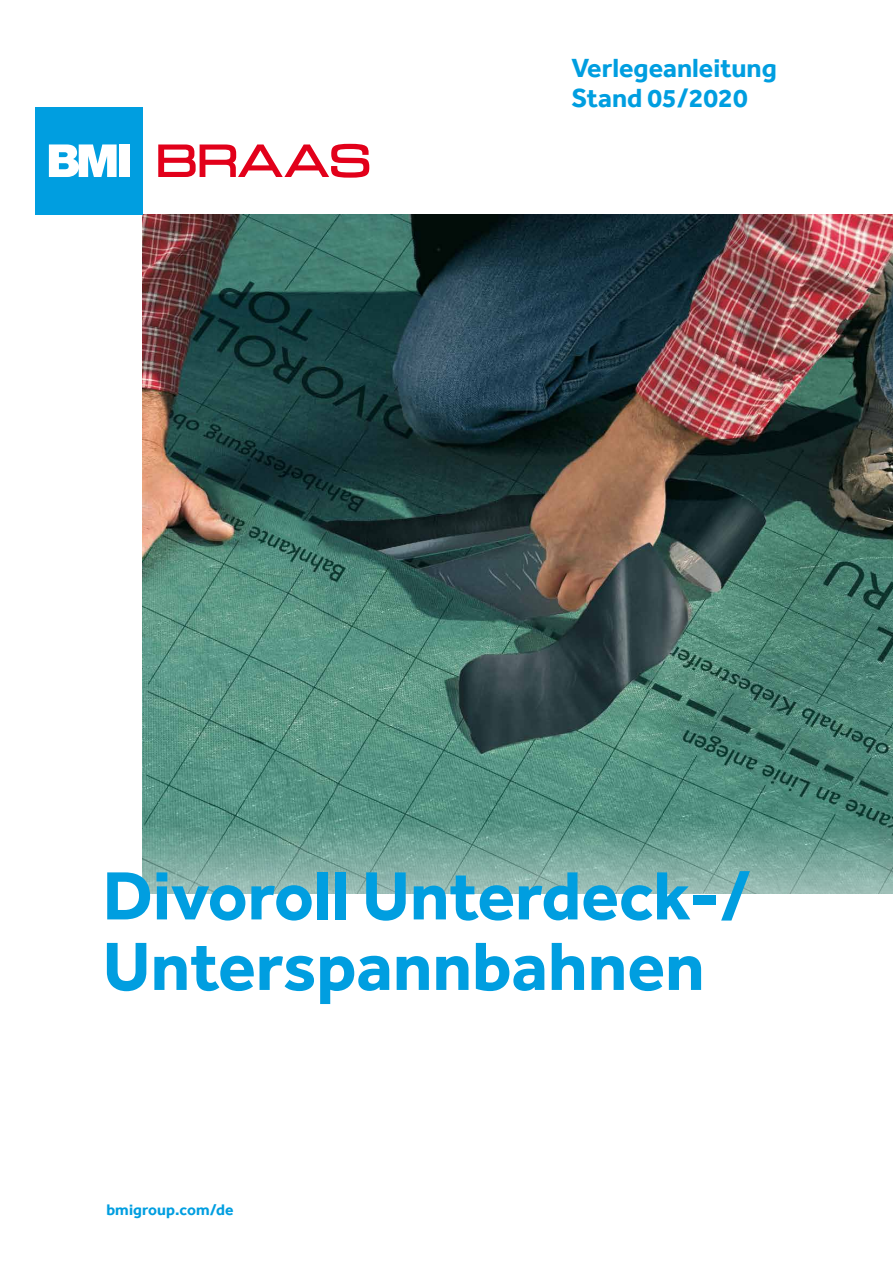
<style>
.page{position:relative;width:893px;height:1263px;background:#fff}
.page>*{position:absolute;margin:0;border:0;box-sizing:border-box;transform-origin:0 0}
.t1{font:700 70.5px/70.5px "Effra";color:#009ee0}
.t2{font:700 27px/30px "Effra";color:#009ee0}
.t3{font:700 15.75px "Effra";letter-spacing:.005em;color:#009ee0}
</style>
<div class="page">
<img style="left:143px;top:214px;width:750px;height:679px">
<div style="left:36px;top:107px;width:107px;height:107px;background:#009ee0"></div>
<svg style="left:49px;top:144px;width:68px;height:33px;background:#cdecf8"></svg>
<div style="left:120px;top:144px;width:10px;height:33px;background:#fff"></div>
<svg style="left:158px;top:144px;width:211px;height:34px"></svg>
<p class="t2" style="left:571px;top:53px;width:207px">Verlegeanleitung<br>Stand 05/2020</p>
<p class="t1" style="left:103px;top:860px;width:650px">Divoroll Unterdeck-/<br>Unterspannbahnen</p>
<p class="t3" style="left:106px;top:1200px;width:129px">bmigroup.com/de</p>
</div>
